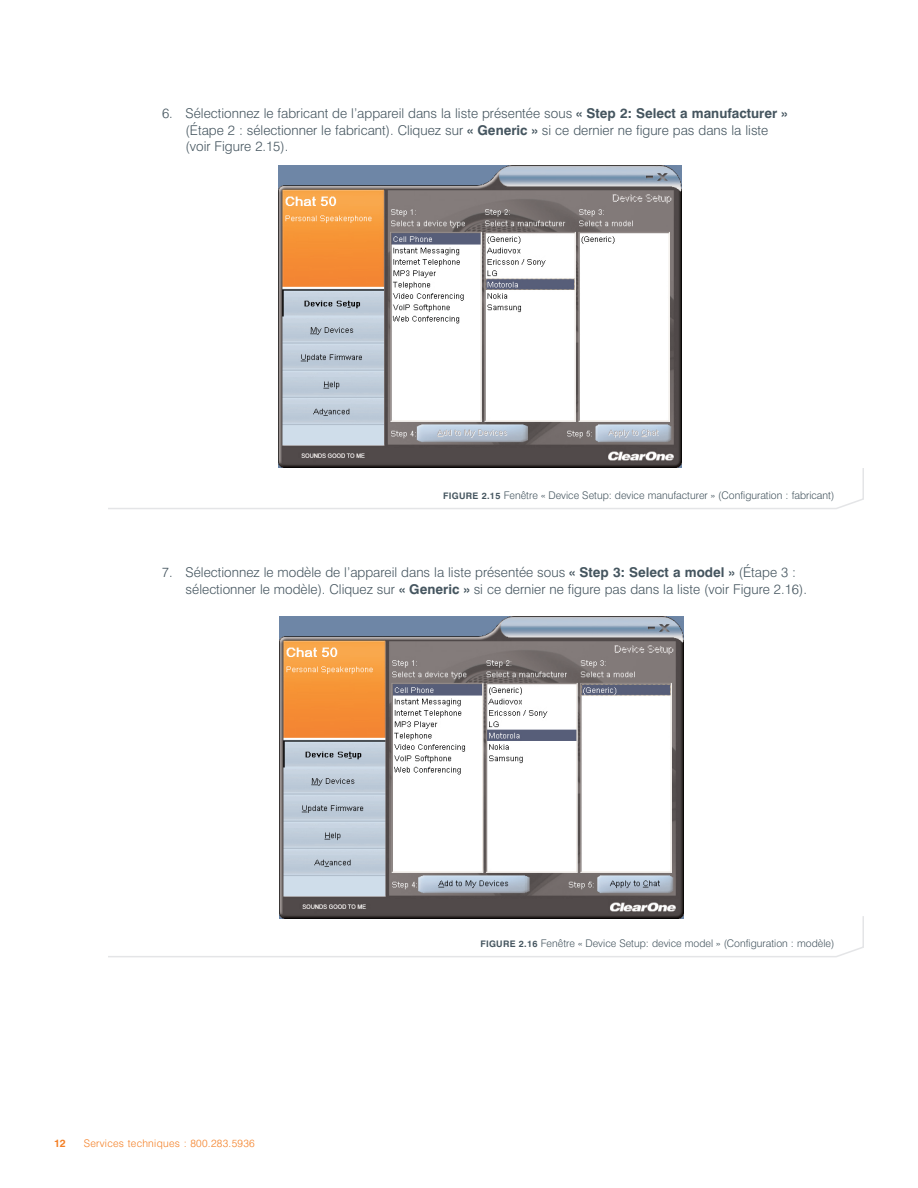
<style>
.page{position:relative;width:918px;height:1188px;background:#fff}
.page>*{position:absolute;margin:0;border:0;box-sizing:border-box;transform-origin:0 0}
.t1{font:300 13.5px/16.5px "Swiss 721 BT";color:#45555f}
.t2{font:300 10.5px "Swiss 721 BT";color:#45555f}
.t3{font:300 10.5px "Swiss 721 BT";letter-spacing:.025em;color:#f48026}
.t4{font:700 10.5px "Swiss 721 BT";color:#f48026}
.s1{font-weight:700}
.s2{font-weight:700;font-size:9px}
</style>
<div class="page">
<img style="left:278px;top:166px;width:403px;height:301px">
<svg style="left:108px;top:467px;width:756px;height:42px"></svg>
<img style="left:280px;top:616px;width:403px;height:299px">
<svg style="left:108px;top:915px;width:756px;height:43px"></svg>
<p class="t1" style="left:186px;top:105px;width:603px;text-indent:-24px">6. Sélectionnez le fabricant de l’appareil dans la liste présentée sous <span class="s1">« Step 2: Select a manufacturer » </span>(Étape 2 : sélectionner le fabricant). Cliquez sur <span class="s1">« Generic »</span> si ce dernier ne figure pas dans la liste (voir Figure 2.15).</p>
<p class="t2" style="left:443px;top:489px;width:393px"><span class="s2">FIGURE 2.15</span> Fenêtre « Device Setup: device manufacturer » (Configuration : fabricant)</p>
<p class="t1" style="left:186px;top:565px;width:623px;text-indent:-24px">7. Sélectionnez le modèle de l’appareil dans la liste présentée sous <span class="s1">« Step 3: Select a model »</span> (Étape 3 : sélectionner le modèle). Cliquez sur <span class="s1">« Generic »</span> si ce dernier ne figure pas dans la liste (voir Figure 2.16).</p>
<p class="t4" style="left:54px;top:1138px;width:13px">12</p>
<p class="t3" style="left:84px;top:1138px;width:173px">Services techniques : 800.283.5936</p>
<p class="t2" style="left:480px;top:937px;width:356px"><span class="s2">FIGURE 2.16</span> Fenêtre « Device Setup: device model » (Configuration : modèle)</p>
</div>
